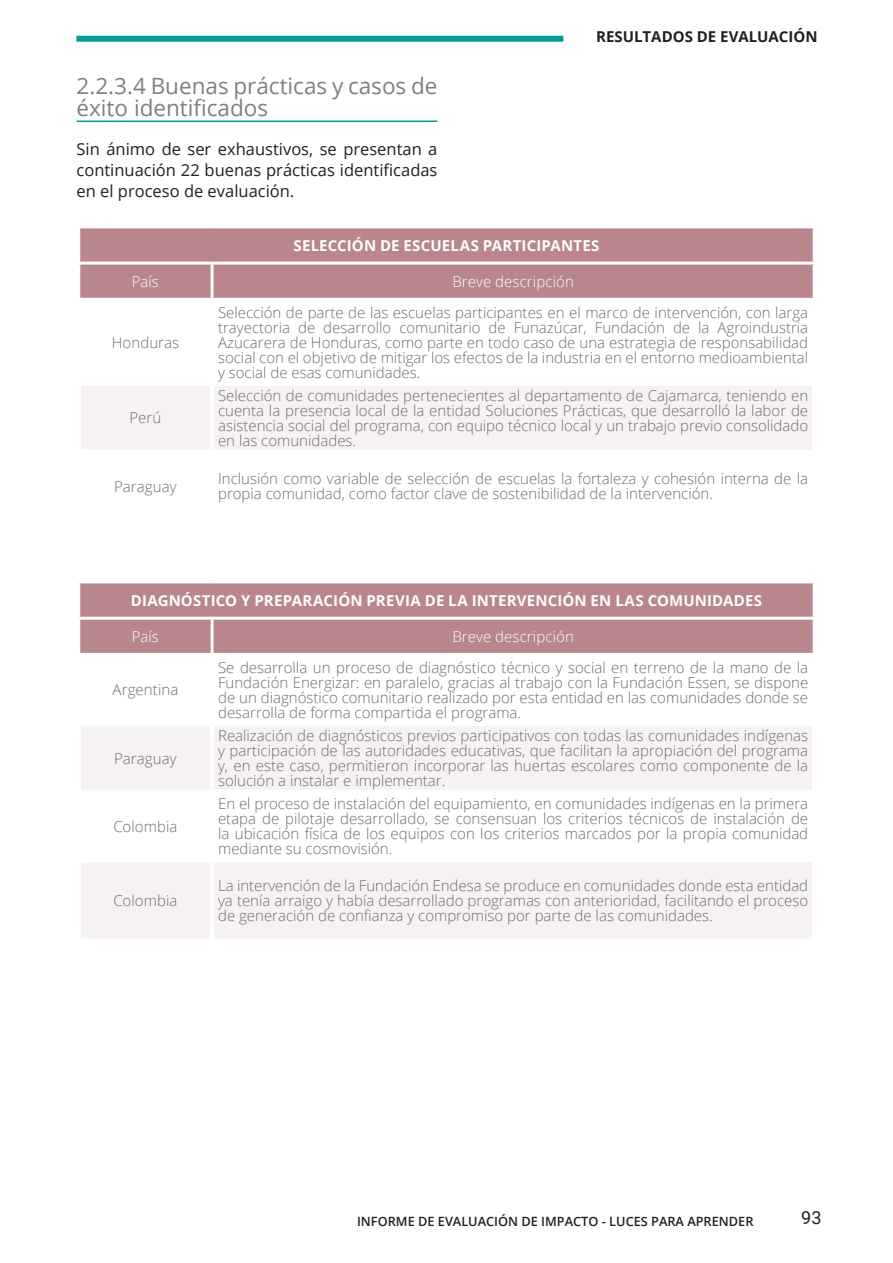
<style>
.page{position:relative;width:893px;height:1263px;background:#fff}
.page>*{position:absolute;margin:0;border:0;box-sizing:border-box;transform-origin:0 0}
.TITULO_2_1_1_1{font:22.5px/22.5px "Open Sans";color:#808080}
.t1{font:18px "Roboto";color:#231f20}
.t2{font:16.5px/21px "Open Sans";color:#231f20;text-align:justify}
.Texto_tablas{font:300 15px/15px "Open Sans";color:#6c6d70;text-align:justify}
.Texto_tablas-2{font:700 15px "Open Sans";letter-spacing:.01em;color:#fff}
.Texto_tablas-3{font:300 15px "Open Sans";letter-spacing:.005em;color:#fff}
.t3{font:700 15px "Open Sans";color:#231f20}
.t4{font:600 12.75px "Open Sans";color:#231f20}
</style>
<div class="page">
<div style="left:76px;top:36px;width:487px;height:6px;background:#019f8f"></div>
<hr style="left:77px;top:121px;width:360px;height:1px;background:#019f8f">
<div style="left:80px;top:228px;width:733px;height:70px;background:#b8868b"></div>
<div style="left:81px;top:386px;width:731px;height:63px;background:#f7f2f2"></div>
<hr style="left:210px;top:386px;width:4px;height:63px;background:#fff">
<hr style="left:77px;top:262px;width:135px;height:3px;background:#fff">
<hr style="left:212px;top:262px;width:604px;height:3px;background:#fff">
<hr style="left:211px;top:265px;width:3px;height:33px;background:#fff">
<div style="left:80px;top:583px;width:733px;height:70px;background:#b8868b"></div>
<svg style="left:81px;top:726px;width:731px;height:213px;fill:#f7f2f2"></svg>
<hr style="left:210px;top:726px;width:4px;height:64px;background:#fff">
<hr style="left:77px;top:790px;width:135px;height:4px;background:#fff">
<hr style="left:212px;top:790px;width:604px;height:4px;background:#fff">
<hr style="left:77px;top:617px;width:135px;height:3px;background:#fff">
<hr style="left:212px;top:617px;width:604px;height:3px;background:#fff">
<hr style="left:211px;top:620px;width:3px;height:33px;background:#fff">
<hr style="left:77px;top:858px;width:135px;height:4px;background:#fff">
<hr style="left:212px;top:858px;width:604px;height:4px;background:#fff">
<hr style="left:210px;top:862px;width:4px;height:77px;background:#fff">
<p class="t3" style="left:596px;top:26px;width:223px">RESULTADOS DE EVALUACIÓN</p>
<p class="TITULO_2_1_1_1" style="left:77px;top:74px;width:362px">2.2.3.4 Buenas prácticas y casos de éxito identificados</p>
<p class="t2" style="left:77px;top:138px;width:362px">Sin ánimo de ser exhaustivos, se presentan a continuación 22 buenas prácticas identificadas en el proceso de evaluación.</p>
<p class="Texto_tablas-2" style="left:294px;top:235px;width:307px">SELECCIÓN DE ESCUELAS PARTICIPANTES</p>
<p class="Texto_tablas-3" style="left:132px;top:271px;width:29px">País</p>
<p class="Texto_tablas-3" style="left:452px;top:271px;width:123px">Breve descripción</p>
<p class="Texto_tablas" style="left:112px;top:334px;width:69px">Honduras</p>
<p class="Texto_tablas" style="left:129px;top:410px;width:33px">Perú</p>
<p class="Texto_tablas" style="left:218px;top:304px;width:592px">Selección de parte de las escuelas participantes en el marco de intervención, con larga trayectoria de desarrollo comunitario de Funazúcar, Fundación de la Agroindustria Azucarera de Honduras, como parte en todo caso de una estrategia de responsabilidad social con el objetivo de mitigar los efectos de la industria en el entorno medioambiental y social de esas comunidades.</p>
<p class="Texto_tablas" style="left:218px;top:388px;width:592px">Selección de comunidades pertenecientes al departamento de Cajamarca, teniendo en cuenta la presencia local de la entidad Soluciones Prácticas, que desarrolló la labor de asistencia social del programa, con equipo técnico local y un trabajo previo consolidado en las comunidades.</p>
<p class="Texto_tablas" style="left:114px;top:478px;width:64px">Paraguay</p>
<p class="Texto_tablas" style="left:218px;top:471px;width:592px">Inclusión como variable de selección de escuelas la fortaleza y cohesión interna de la propia comunidad, como factor clave de sostenibilidad de la intervención.</p>
<p class="Texto_tablas-2" style="left:131px;top:590px;width:633px">DIAGNÓSTICO Y PREPARACIÓN PREVIA DE LA INTERVENCIÓN EN LAS COMUNIDADES</p>
<p class="Texto_tablas-3" style="left:132px;top:626px;width:29px">País</p>
<p class="Texto_tablas-3" style="left:452px;top:626px;width:123px">Breve descripción</p>
<p class="Texto_tablas" style="left:113px;top:682px;width:67px">Argentina</p>
<p class="Texto_tablas" style="left:218px;top:659px;width:592px">Se desarrolla un proceso de diagnóstico técnico y social en terreno de la mano de la Fundación Energizar: en paralelo, gracias al trabajo con la Fundación Essen, se dispone de un diagnóstico comunitario realizado por esta entidad en las comunidades donde se desarrolla de forma compartida el programa.</p>
<p class="Texto_tablas" style="left:114px;top:750px;width:64px">Paraguay</p>
<p class="Texto_tablas" style="left:113px;top:818px;width:65px">Colombia</p>
<p class="Texto_tablas" style="left:113px;top:893px;width:65px">Colombia</p>
<p class="Texto_tablas" style="left:218px;top:728px;width:592px">Realización de diagnósticos previos participativos con todas las comunidades indígenas y participación de las autoridades educativas, que facilitan la apropiación del programa y, en este caso, permitieron incorporar las huertas escolares como componente de la solución a instalar e implementar.</p>
<p class="Texto_tablas" style="left:218px;top:796px;width:592px">En el proceso de instalación del equipamiento, en comunidades indígenas en la primera etapa de pilotaje desarrollado, se consensuan los criterios técnicos de instalación de la ubicación física de los equipos con los criterios marcados por la propia comunidad mediante su cosmovisión.</p>
<p class="Texto_tablas" style="left:218px;top:878px;width:592px">La intervención de la Fundación Endesa se produce en comunidades donde esta entidad ya tenía arraigo y había desarrollado programas con anterioridad, facilitando el proceso de generación de confianza y compromiso por parte de las comunidades.</p>
<p class="t4" style="left:357px;top:1212px;width:398px">INFORME DE EVALUACIÓN DE IMPACTO - LUCES PARA APRENDER</p>
<p class="t1" style="left:801px;top:1204px;width:22px">93</p>
</div>
